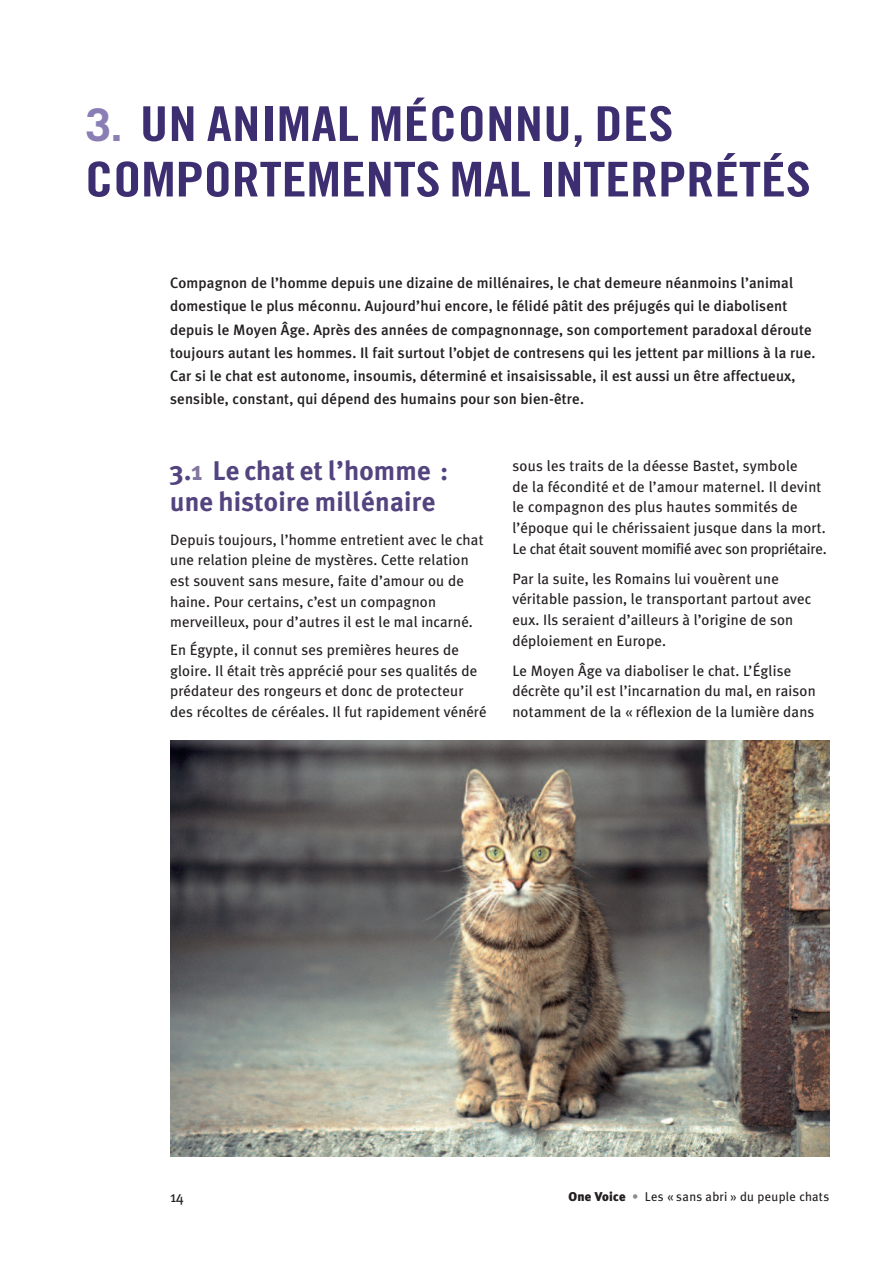
<style>
.page{position:relative;width:893px;height:1263px;background:#fff}
.page>*{position:absolute;margin:0;border:0;box-sizing:border-box;transform-origin:0 0}
.t1{font:48px/55.5px "Trade Gothic Bold Cond Twenty";letter-spacing:-.005em;color:#3c2e71;scale:1.18 1}
.t2{font:700 27px/30.8px "Meta Plus";letter-spacing:.01em;color:#53447f}
.t3{font:15px/20.7px "Meta Plus";letter-spacing:.01em;color:#231f20}
.t4{font:500 15px/23.2px "Meta Plus";letter-spacing:.01em;color:#231f20}
.t5{font:12.75px "Meta Plus";letter-spacing:.02em;color:#231f20}
.s1{font-family:"Trade Gothic";font-weight:700;font-size:45px;color:#8a7eb5}
.s2{font-family:"Trade Gothic";font-weight:700;font-size:42px;color:#8a7eb5}
.s3{color:#82759f}
.s4{font-weight:900}
.s5{font-weight:500;color:#8a8c8f}
</style>
<div class="page">
<img style="left:170px;top:741px;width:659px;height:416px">
<h1 class="t1" style="left:85px;top:100px;width:617px"><span class="s1">3</span><span class="s2">.</span> UN ANIMAL MÉCONNU, DES<br>COMPORTEMENTS MAL INTERPRÉTÉS</h1>
<p class="t4" style="left:170px;top:271px;width:647px">Compagnon de l’homme depuis une dizaine de millénaires, le chat demeure néanmoins l’animal domestique le plus méconnu. Aujourd’hui encore, le félidé pâtit des préjugés qui le diabolisent depuis le Moyen Âge. Après des années de compagnonnage, son comportement paradoxal déroute toujours autant les hommes. Il fait surtout l’objet de contresens qui les jettent par millions à la rue.<br>Car si le chat est autonome, insoumis, déterminé et insaisissable, il est aussi un être affectueux, sensible, constant, qui dépend des humains pour son bien-être.</p>
<h2 class="t2" style="left:170px;top:456px;width:280px">3.<span class="s3">1</span> Le chat et l’homme : une histoire millénaire</h2>
<p class="t3" style="left:170px;top:529px;width:315px">Depuis toujours, l’homme entretient avec le chat une relation pleine de mystères. Cette relation est souvent sans mesure, faite d’amour ou de haine. Pour certains, c’est un compagnon merveilleux, pour d’autres il est le mal incarné.</p>
<p class="t3" style="left:170px;top:640px;width:318px">En Égypte, il connut ses premières heures de gloire. Il était très apprécié pour ses qualités de prédateur des rongeurs et donc de protecteur des récoltes de céréales. Il fut rapidement vénéré</p>
<p class="t3" style="left:512px;top:456px;width:316px">sous les traits de la déesse Bastet, symbole<br>de la fécondité et de l’amour maternel. Il devint le compagnon des plus hautes sommités de l’époque qui le chérissaient jusque dans la mort.<br>Le chat était souvent momifié avec son propriétaire.</p>
<p class="t3" style="left:512px;top:568px;width:301px">Par la suite, les Romains lui vouèrent une véritable passion, le transportant partout avec eux. Ils seraient d’ailleurs à l’origine de son déploiement en Europe.</p>
<p class="t3" style="left:512px;top:660px;width:305px">Le Moyen Âge va diaboliser le chat. L’Église décrète qu’il est l’incarnation du mal, en raison notamment de la « réflexion de la lumière dans</p>
<p class="t3" style="left:170px;top:1187px;width:15px">14</p>
<p class="t5" style="left:568px;top:1189px;width:262px"><span class="s4">One Voice</span> <span class="s5">•</span> Les « sans abri » du peuple chats</p>
</div>
